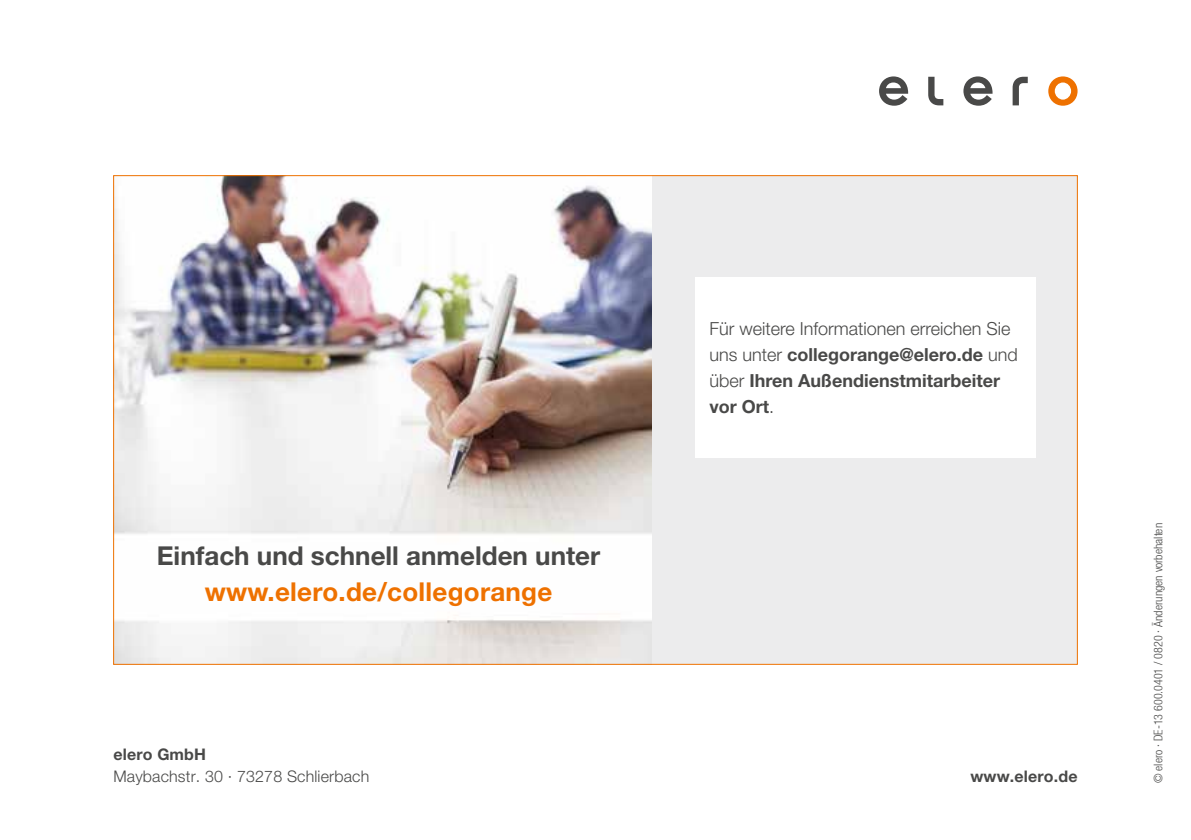
<style>
.page{position:relative;width:1191px;height:840px;background:#fff}
.page>*{position:absolute;margin:0;border:0;box-sizing:border-box;transform-origin:0 0}
.t1{font:700 26px "Helvetica Neue LT Pro";color:#494948}
.t2{font:700 26px "Helvetica Neue LT Pro";letter-spacing:.01em;color:#ee7100}
.t3{font:700 18px/26px "Helvetica Neue LT Pro";color:#494948}
.t4{font:300 16px "Helvetica Neue LT Pro";letter-spacing:.01em;color:#494948}
.t5{font:700 16px "Helvetica Neue LT Pro";letter-spacing:.01em;color:#494948}
.t6{font:300 condensed 12px "Helvetica Neue LT";color:#494948}
.s1{font-weight:300}
</style>
<div class="page">
<div style="left:114px;top:175px;width:963px;height:489px;background:#ececed"></div>
<img style="left:115px;top:177px;width:536px;height:485px">
<div style="left:695px;top:277px;width:340px;height:181px;background:#fff"></div>
<svg style="left:1048px;top:76px;width:29px;height:30px"></svg>
<svg style="left:879px;top:76px;width:29px;height:30px"></svg>
<svg style="left:963px;top:76px;width:29px;height:30px"></svg>
<svg style="left:1012px;top:77px;width:15px;height:28px"></svg>
<svg style="left:928px;top:77px;width:15px;height:28px"></svg>
<h1 class="t1" style="left:157px;top:539px;width:445px">Einfach und schnell anmelden unter</h1>
<h1 class="t2" style="left:205px;top:575px;width:349px">www.elero.de/collegorange</h1>
<p class="t3" style="left:709px;top:315px;width:310px"><span class="s1">Für weitere Informationen erreichen Sie uns unter</span> collegorange@elero.de <span class="s1">und über</span> Ihren Außendienstmitarbeiter vor Ort<span class="s1">.</span></p>
<p class="t5" style="left:113px;top:743px;width:94px">elero GmbH</p>
<p class="t4" style="left:113px;top:766px;width:257px">Maybachstr. 30 · 73278 Schlierbach</p>
<p class="t5" style="left:970px;top:765px;width:109px">www.elero.de</p>
<p class="t6" style="left:1151px;top:782px;width:261px;rotate:-90deg">© elero · DE-13 600.0401 / 0820 · Änderungen vorbehalten</p>
</div>
